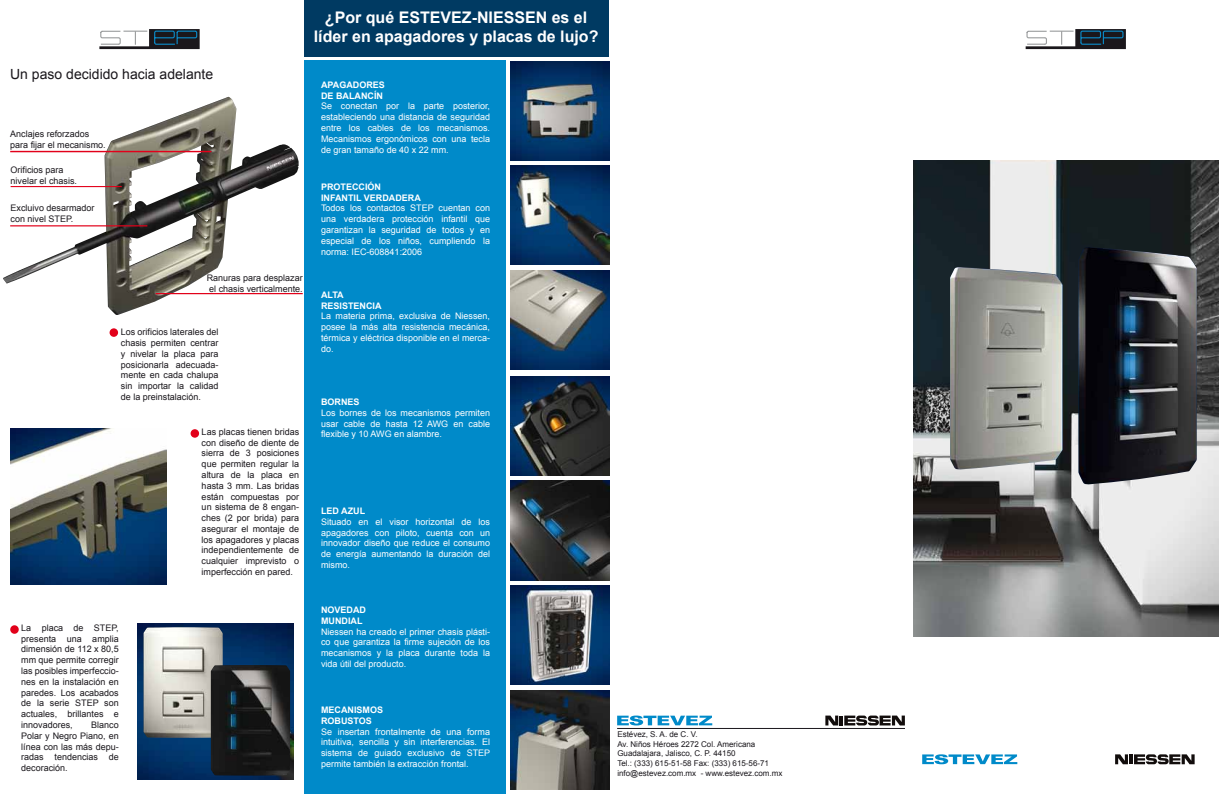
<style>
.page{position:relative;width:1219px;height:794px;background:#fff}
.page>*{position:absolute;margin:0;border:0;box-sizing:border-box;transform-origin:0 0}
.t1{font:700 16px/19.2px "Arial";color:#fff;text-align:center}
.t2{font:14px "Arial";color:#1a171c}
.t3{font:9px/10.8px "Arial";color:#fff}
.t4{font:9px/10.8px "Arial";color:#1a171c}
.t5{font:8px/9.6px "Arial";color:#1a171c}
.s1{font-weight:700}
</style>
<div class="page">
<div style="left:304px;top:0;width:305px;height:56px;background:#003a62"></div>
<div style="left:304px;top:60px;width:202px;height:734px;background:#008ac9"></div>
<svg style="left:617px;top:715px;width:95px;height:10px"></svg>
<svg style="left:825px;top:715px;width:80px;height:10px"></svg>
<img style="left:510px;top:61px;width:99px;height:99px">
<img style="left:510px;top:376px;width:99px;height:99px">
<img style="left:510px;top:166px;width:99px;height:99px">
<img style="left:510px;top:270px;width:99px;height:99px">
<img style="left:510px;top:481px;width:99px;height:99px">
<img style="left:510px;top:585px;width:99px;height:100px">
<img style="left:510px;top:690px;width:99px;height:99px">
<img style="left:3px;top:97px;width:296px;height:218px">
<svg style="left:99px;top:29px;width:101px;height:20px"></svg>
<hr style="left:10px;top:151px;width:201px;height:1px;background:#e2001a">
<hr style="left:11px;top:186px;width:111px;height:1px;background:#e2001a">
<hr style="left:156px;top:293px;width:147px;height:1px;background:#e2001a">
<div style="left:110px;top:328px;width:8px;height:9px;background:#e2001a;border-radius:50%"></div>
<img style="left:10px;top:428px;width:156px;height:156px">
<div style="left:191px;top:429px;width:8px;height:9px;background:#e2001a;border-radius:50%"></div>
<img style="left:138px;top:623px;width:156px;height:156px">
<img style="left:143px;top:627px;width:80px;height:111px">
<img style="left:211px;top:665px;width:79px;height:110px">
<div style="left:10px;top:625px;width:9px;height:9px;background:#e2001a;border-radius:50%"></div>
<svg style="left:922px;top:754px;width:95px;height:10px"></svg>
<hr style="left:1129px;top:754px;width:4px;height:10px;background:#120d0c">
<svg style="left:1115px;top:754px;width:13px;height:10px"></svg>
<svg style="left:1134px;top:754px;width:61px;height:10px"></svg>
<svg style="left:1026px;top:29px;width:100px;height:20px"></svg>
<img style="left:914px;top:160px;width:305px;height:477px">
<img style="left:1078px;top:247px;width:119px;height:238px">
<img style="left:950px;top:267px;width:113px;height:202px">
<hr style="left:10px;top:225px;width:137px;height:1px;background:#e2001a">
<hr style="left:617px;top:728px;width:288px;height:1px;background:#1a171c">
<p class="t2" style="left:10px;top:64px;width:205px">Un paso decidido hacia adelante</p>
<p class="t4" style="left:10px;top:128px;width:97px">Anclajes reforzados para fijar el mecanismo.</p>
<p class="t4" style="left:11px;top:164px;width:68px">Orificios para nivelar el chasis.</p>
<p class="t4" style="left:11px;top:203px;width:86px">Excluivo desarmador con nivel STEP.</p>
<p class="t4" style="left:207px;top:272px;width:98px">Ranuras para desplazar el chasis verticalmente.</p>
<p class="t4" style="left:121px;top:327px;width:99px;text-align:justify">Los orificios laterales del chasis permiten centrar y nivelar la placa para posicionarla adecuada&shy;mente en cada chalupa sin importar la calidad de la preinstalación.</p>
<p class="t4" style="left:202px;top:426px;width:99px;text-align:justify">Las placas tienen bridas con diseño de diente de sierra de 3 posiciones que permiten regular la altura de la placa en hasta 3 mm. Las bridas están compuestas por un sistema de 8 engan&shy;ches (2 por brida) para asegurar el montaje de los apagadores y placas independientemente de cualquier imprevisto o imperfección en pared.</p>
<p class="t4" style="left:21px;top:622px;width:99px;text-align:justify">La placa de STEP, presenta una amplia dimensión de 112 x 80,5 mm que permite corregir las posibles imperfeccio&shy;nes en la instalación en paredes. Los acabados de la serie STEP son actuales, brillantes e innovadores,</p>
<p class="t4" style="left:21px;top:719px;width:99px;text-align:justify;text-indent:70px">Blanco Polar y Negro Piano, en línea con las más depu&shy;radas tendencias de decoración.</p>
<p class="t1" style="left:314px;top:8px;width:286px">¿Por qué ESTEVEZ-NIESSEN es el líder en apagadores y placas de lujo?</p>
<p class="t3" style="left:321px;top:79px;width:170px"><span class="s1">APAGADORES<br>DE BALANCÍN<br></span>Se conectan por la parte posterior, estableciendo una distancia de seguridad entre los cables de los mecanismos.<br>Mecanismos ergonómicos con una tecla de gran tamaño de 40 x 22 mm.</p>
<p class="t3" style="left:321px;top:181px;width:171px"><span class="s1">PROTECCIÓN<br>INFANTIL VERDADERA<br></span>Todos los contactos STEP cuentan con una verdadera protección infantil que garantizan la seguridad de todos y en especial de los niños, cumpliendo la norma: IEC-608841:2006</p>
<p class="t3" style="left:321px;top:289px;width:171px"><span class="s1">ALTA<br>RESISTENCIA<br></span>La materia prima, exclusiva de Niessen, posee la más alta resistencia mecánica, térmica y eléctrica disponible en el merca&shy;do.</p>
<p class="t3" style="left:321px;top:396px;width:170px"><span class="s1">BORNES<br></span>Los bornes de los mecanismos permiten usar cable de hasta 12 AWG en cable flexible y 10 AWG en alambre.</p>
<p class="t3" style="left:321px;top:505px;width:171px"><span class="s1">LED AZUL<br></span>Situado en el visor horizontal de los apagadores con piloto, cuenta con un innovador diseño que reduce el consumo de energía aumentando la duración del mismo.</p>
<p class="t3" style="left:321px;top:604px;width:171px"><span class="s1">NOVEDAD<br>MUNDIAL<br></span>Niessen ha creado el primer chasis plásti&shy;co que garantiza la firme sujeción de los mecanismos y la placa durante toda la vida útil del producto.</p>
<p class="t3" style="left:321px;top:704px;width:171px"><span class="s1">MECANISMOS<br>ROBUSTOS<br></span>Se insertan frontalmente de una forma intuitiva, sencilla y sin interferencias. El sistema de guiado exclusivo de STEP permite también la extracción frontal.</p>
<p class="t5" style="left:617px;top:729px;width:167px">Estévez, S. A. de C. V.<br>Av. Niños Héroes 2272 Col. Americana Guadalajara, Jalisco, C. P. 44150<br>Tel.: (333) 615-51-58 Fax: (333) 615-56-71 info@estevez.com.mx - www.estevez.com.mx</p>
</div>
